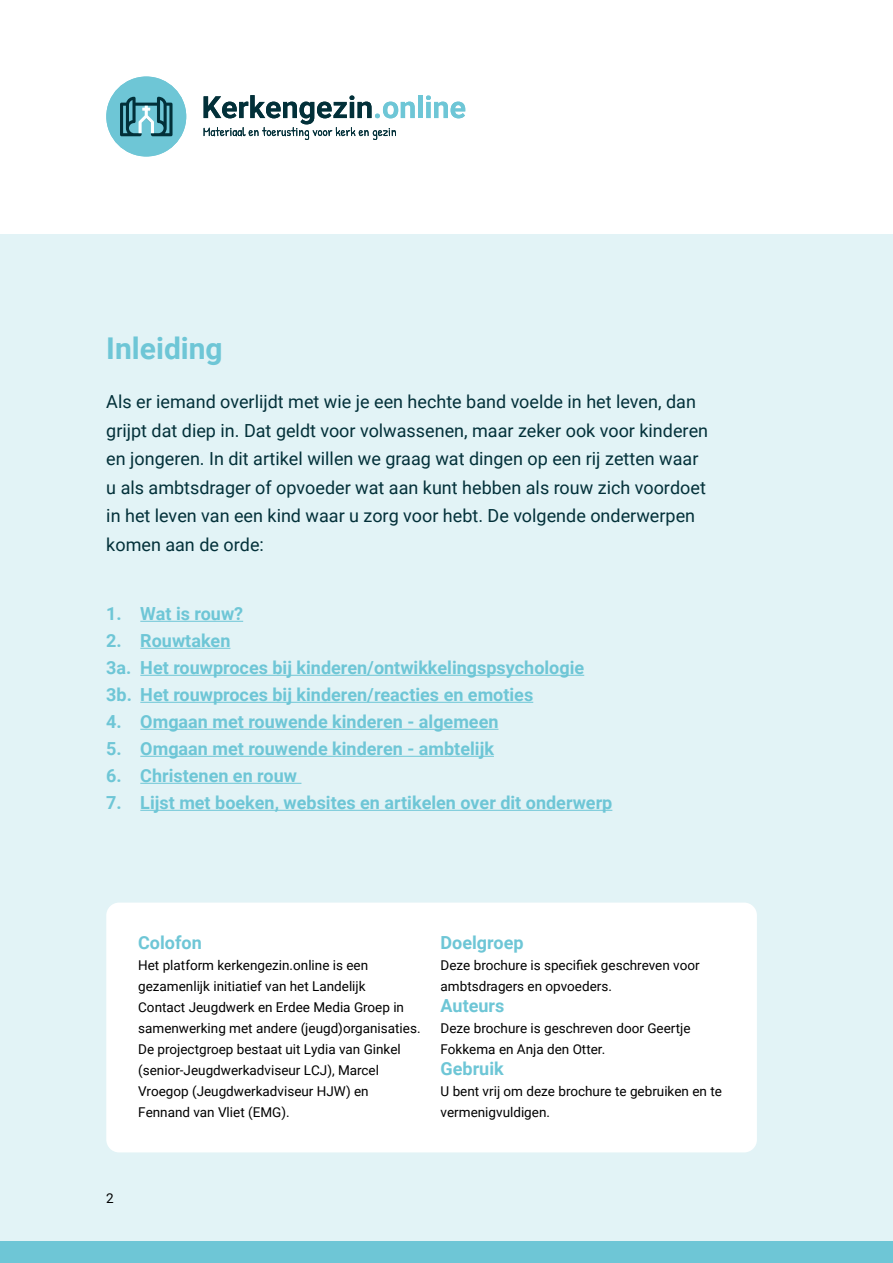
<style>
.page{position:relative;width:893px;height:1263px;background:#fff}
.page>*{position:absolute;margin:0;border:0;box-sizing:border-box;transform-origin:0 0}
.t1{font:700 30px "Roboto";color:#6ec6d6}
.t2{font:18px/28.5px "Roboto";color:#023039}
.t3{font:700 18px/27px "Roboto";color:#6ec6d6}
.t4{font:13.5px/21px "Roboto";color:#000}
</style>
<div class="page">
<div style="left:0;top:234px;width:893px;height:1008px;background:#e2f3f6"></div>
<div style="left:0;top:1242px;width:893px;height:21px;background:#6ec6d6"></div>
<div style="left:106px;top:77px;width:80px;height:79px;background:#6ec6d6;border-radius:50%"></div>
<svg style="left:120px;top:97px;width:53px;height:39px"></svg>
<svg style="left:204px;top:95px;width:211px;height:45px"></svg>
<hr style="left:418px;top:95px;width:4px;height:23px;background:#6ec6d6">
<svg style="left:426px;top:96px;width:39px;height:22px"></svg>
<hr style="left:140px;top:621px;width:103px;height:1px;background:#6ec6d6">
<hr style="left:140px;top:648px;width:90px;height:1px;background:#6ec6d6">
<hr style="left:140px;top:675px;width:444px;height:1px;background:#6ec6d6">
<hr style="left:140px;top:702px;width:393px;height:1px;background:#6ec6d6">
<hr style="left:140px;top:729px;width:358px;height:1px;background:#6ec6d6">
<hr style="left:140px;top:756px;width:354px;height:1px;background:#6ec6d6">
<hr style="left:140px;top:783px;width:161px;height:1px;background:#6ec6d6">
<hr style="left:140px;top:810px;width:472px;height:1px;background:#6ec6d6">
<div style="left:106px;top:902px;width:651px;height:250px;background:#fff;border-radius:13px"></div>
<h1 class="t1" style="left:106px;top:327px;width:118px">Inleiding</h1>
<p class="t2" style="left:106px;top:387px;width:603px">Als er iemand overlijdt met wie je een hechte band voelde in het leven, dan grijpt dat diep in. Dat geldt voor volwassenen, maar zeker ook voor kinderen en jongeren. In dit artikel willen we graag wat dingen op een rij zetten waar u als ambtsdrager of opvoeder wat aan kunt hebben als rouw zich voordoet in het leven van een kind waar u zorg voor hebt. De volgende onderwerpen komen aan de orde:</p>
<h2 class="t3" style="left:106px;top:599px;width:138px">1. Wat is rouw?</h2>
<h2 class="t3" style="left:106px;top:626px;width:479px">2. Rouwtaken<br>3a. Het rouwproces bij kinderen/ontwikkelingspsychologie<br>3b. Het rouwproces bij kinderen/reacties en emoties</h2>
<h2 class="t3" style="left:106px;top:707px;width:394px">4. Omgaan met rouwende kinderen - algemeen</h2>
<h2 class="t3" style="left:106px;top:734px;width:389px">5. Omgaan met rouwende kinderen - ambtelijk</h2>
<h2 class="t3" style="left:106px;top:761px;width:192px">6. Christenen en rouw</h2>
<h2 class="t3" style="left:106px;top:788px;width:508px">7. Lijst met boeken, websites en artikelen over dit onderwerp</h2>
<h2 class="t3" style="left:138px;top:928px;width:65px">Colofon</h2>
<p class="t4" style="left:138px;top:954px;width:284px">Het platform kerkengezin.online is een gezamenlijk initiatief van het Landelijk<br>Contact Jeugdwerk en Erdee Media Groep in samenwerking met andere (jeugd)organisaties.<br>De projectgroep bestaat uit Lydia van Ginkel (senior-Jeugdwerkadviseur LCJ), Marcel Vroegop (Jeugdwerkadviseur HJW) en Fennand van Vliet (EMG).</p>
<h2 class="t3" style="left:441px;top:928px;width:84px">Doelgroep</h2>
<p class="t4" style="left:441px;top:954px;width:261px">Deze brochure is specifiek geschreven voor ambtsdragers en opvoeders.</p>
<h2 class="t3" style="left:441px;top:991px;width:65px">Auteurs</h2>
<p class="t4" style="left:441px;top:1017px;width:251px">Deze brochure is geschreven door Geertje<br>Fokkema en Anja den Otter.</p>
<h2 class="t3" style="left:441px;top:1054px;width:65px">Gebruik</h2>
<p class="t4" style="left:441px;top:1080px;width:283px">U bent vrij om deze brochure te gebruiken en te vermenigvuldigen.</p>
<p class="t4" style="left:106px;top:1187px;width:9px">2</p>
</div>
